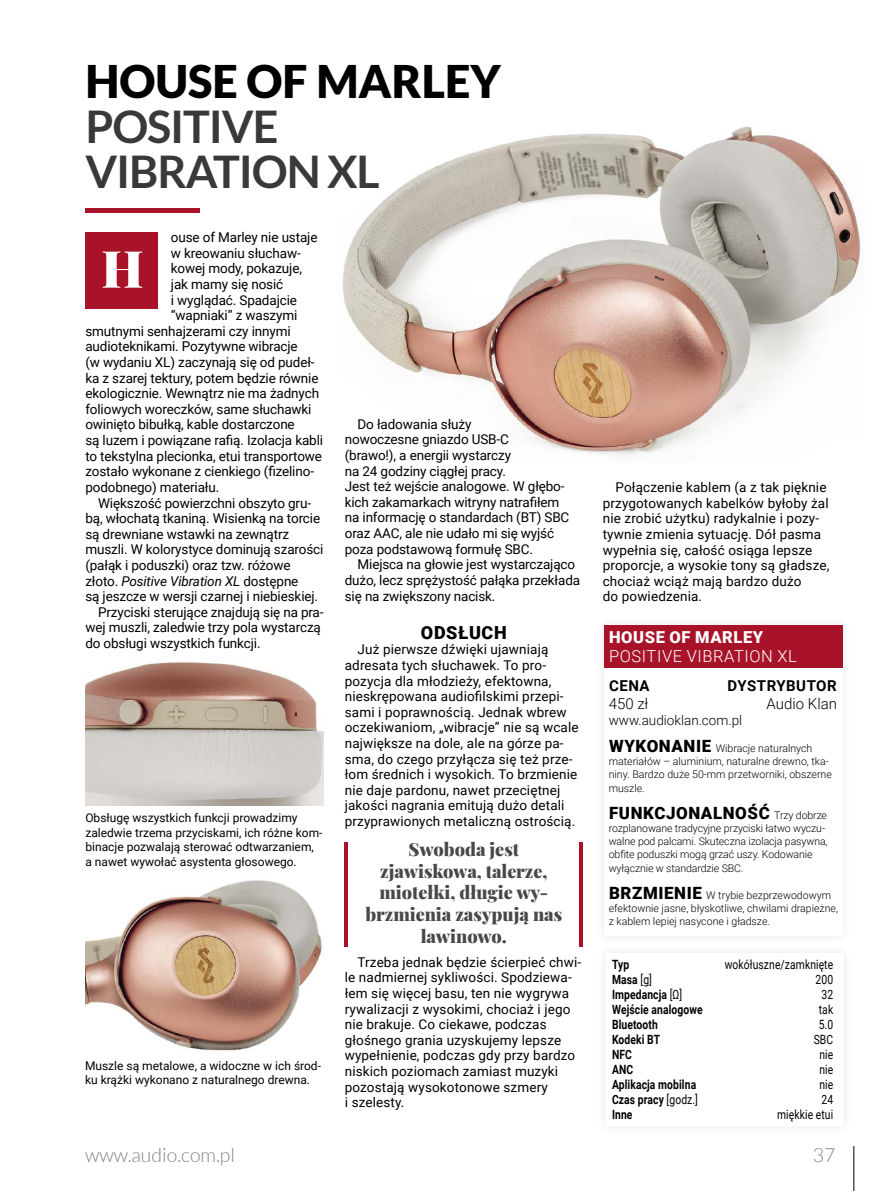
<style>
.page{position:relative;width:893px;height:1191px;background:#fff}
.page>*{position:absolute;margin:0;border:0;box-sizing:border-box;transform-origin:0 0}
.t1{font:900 51.15px "Playfair Display";color:#fff}
.t2{font:700 45px/45px "Lato";letter-spacing:-.025em;color:#393939}
.t3{font:900 45px "Lato";color:#000}
.t4{font:300 19.5px "Lato";color:#858585}
.t5{font:900 18px/21.6px "Playfair Display";color:#484848;text-align:center}
.t6{font:900 18px "Roboto";letter-spacing:.035em;color:#000}
.t7{font:900 16.95px "Roboto";letter-spacing:.035em;color:#000}
.t8{font:300 16.5px "Roboto";letter-spacing:.035em;color:#fff}
.t9{font:900 16.5px "Roboto";letter-spacing:.035em;color:#fff}
.t10{font:700 15px "Roboto";letter-spacing:.035em;color:#000}
.t11{font:300 15px "Roboto";color:#000}
.t12{font:13.5px/15.6px "Roboto";letter-spacing:-.01em;color:#000}
.t13{font:13.5px/15.6px "Roboto";letter-spacing:.01em;color:#000}
.t14{font:italic 13.5px "Roboto";letter-spacing:-.01em;color:#000}
.t15{font:300 13.5px "Roboto";color:#000}
.t16{font:700 12.75px "Roboto";letter-spacing:.01em;color:#000;scale:.81 1}
.t17{font:12.75px "Roboto";letter-spacing:.01em;color:#000;scale:.81 1}
.t18{font:12px/14.4px "Roboto";color:#000}
.t19{font:300 10.65px/13.2px "Roboto";color:#000}
.s1{font-style:normal}
.s2{font-weight:900;font-size:16.95px}
.s3{font-weight:300;font-size:10.65px}
.s4{font-weight:400}
</style>
<div class="page">
<hr style="left:854px;top:1145px;width:1px;height:46px;background:#000">
<img style="left:342px;top:126px;width:519px;height:330px">
<hr style="left:85px;top:208px;width:114px;height:4px;background:#a9132a">
<div style="left:85px;top:232px;width:73px;height:76px;background:#a9132a"></div>
<div style="left:594px;top:615px;width:258px;height:330px;background:#fbfbfb"></div>
<div style="left:604px;top:625px;width:238px;height:310px;background:#fff"></div>
<div style="left:604px;top:625px;width:238px;height:43px;background:#a9132a"></div>
<img style="left:85px;top:662px;width:238px;height:143px">
<img style="left:85px;top:880px;width:237px;height:171px">
<hr style="left:344px;top:842px;width:4px;height:105px;background:#a9132a">
<hr style="left:579px;top:842px;width:4px;height:105px;background:#a9132a">
<h2 class="t3" style="left:85px;top:55px;width:417px">HOUSE OF MARLEY</h2>
<h2 class="t2" style="left:85px;top:104px;width:296px">POSITIVE<br>VIBRATION XL</h2>
<p class="t12" style="left:171px;top:229px;width:148px">ouse of Marley nie ustaje</p>
<p class="t12" style="left:171px;top:245px;width:131px">w kreowaniu słuchaw-</p>
<p class="t12" style="left:171px;top:260px;width:133px">kowej mody, pokazuje,</p>
<p class="t12" style="left:171px;top:276px;width:114px">jak mamy się nosić</p>
<p class="t12" style="left:171px;top:291px;width:128px">i wyglądać. Spadajcie</p>
<p class="t12" style="left:171px;top:307px;width:128px">“wapniaki” z waszymi</p>
<p class="t12" style="left:85px;top:323px;width:207px">smutnymi senhajzerami czy innymi</p>
<p class="t12" style="left:85px;top:338px;width:214px">audioteknikami. Pozytywne wibracje</p>
<p class="t12" style="left:85px;top:354px;width:231px">(w wydaniu XL) zaczynają się od pudeł-</p>
<p class="t12" style="left:85px;top:369px;width:235px">ka z szarej tektury, potem będzie równie</p>
<p class="t12" style="left:85px;top:385px;width:235px">ekologicznie. Wewnątrz nie ma żadnych</p>
<p class="t12" style="left:85px;top:401px;width:228px">foliowych woreczków, same słuchawki</p>
<p class="t12" style="left:85px;top:416px;width:211px">owinięto bibułką, kable dostarczone</p>
<p class="t12" style="left:85px;top:432px;width:239px">są luzem i powiązane rafią. Izolacja kabli</p>
<p class="t12" style="left:85px;top:447px;width:238px">to tekstylna plecionka, etui transportowe</p>
<p class="t12" style="left:85px;top:463px;width:230px">zostało wykonane z cienkiego (fizelino-</p>
<p class="t12" style="left:85px;top:479px;width:135px">podobnego) materiału.</p>
<p class="t12" style="left:98px;top:494px;width:214px">Większość powierzchni obszyto gru-</p>
<p class="t12" style="left:85px;top:510px;width:236px">bą, włochatą tkaniną. Wisienką na torcie</p>
<p class="t12" style="left:85px;top:525px;width:205px">są drewniane wstawki na zewnątrz</p>
<p class="t12" style="left:85px;top:541px;width:240px">muszli. W kolorystyce dominują szarości</p>
<p class="t12" style="left:85px;top:557px;width:207px">(pałąk i poduszki) oraz tzw. różowe</p>
<p class="t14" style="left:85px;top:571px;width:215px"><span class="s1">złoto.</span> Positive Vibration XL <span class="s1">dostępne</span></p>
<p class="t12" style="left:85px;top:588px;width:234px">są jeszcze w wersji czarnej i niebieskiej.</p>
<p class="t12" style="left:98px;top:603px;width:227px">Przyciski sterujące znajdują się na pra-</p>
<p class="t12" style="left:85px;top:619px;width:237px">wej muszli, zaledwie trzy pola wystarczą</p>
<p class="t12" style="left:85px;top:635px;width:177px">do obsługi wszystkich funkcji.</p>
<h1 class="t1" style="left:101px;top:228px;width:44px">H</h1>
<p class="t18" style="left:85px;top:810px;width:239px">Obsługę wszystkich funkcji prowadzimy zaledwie trzema przyciskami, ich różne kom&shy;binacje pozwalają sterować odtwarzaniem, a nawet wywołać asystenta głosowego.</p>
<p class="t18" style="left:85px;top:1057px;width:237px">Muszle są metalowe, a widoczne w ich środ&shy;ku krążki wykonano z naturalnego drewna.</p>
<p class="t12" style="left:345px;top:416px;width:226px;text-indent:13px">Do ładowania służy<br>nowoczesne gniazdo USB-C<br>(brawo!), a energii wystarczy<br>na 24 godziny ciągłej pracy.<br>Jest też wejście analogowe. W głębo&shy;kich zakamarkach witryny natrafiłem na informację o standardach (BT) SBC oraz AAC, ale nie udało mi się wyjść poza podstawową formułę SBC.</p>
<p class="t12" style="left:345px;top:556px;width:237px;text-indent:13px">Miejsca na głowie jest wystarczająco dużo, lecz sprężystość pałąka przekłada się na zwiększony nacisk.</p>
<h3 class="t6" style="left:421px;top:619px;width:87px">ODSŁUCH</h3>
<p class="t13" style="left:345px;top:641px;width:235px;text-indent:13px">Już pierwsze dźwięki ujawniają adresata tych słuchawek. To pro&shy;pozycja dla młodzieży, efektowna, nieskrępowana audiofilskimi przepi&shy;sami i poprawnością. Jednak wbrew oczekiwaniom, „wibracje” nie są wcale największe na dole, ale na górze pa&shy;sma, do czego przyłącza się też prze&shy;łom średnich i wysokich. To brzmienie nie daje pardonu, nawet przeciętnej jakości nagrania emitują dużo detali przyprawionych metaliczną ostrością.</p>
<h3 class="t5" style="left:365px;top:837px;width:198px">Swoboda jest zjawiskowa, talerze, miotełki, długie wy&shy;brzmienia zasypują nas lawinowo.</h3>
<p class="t13" style="left:345px;top:953px;width:238px;text-indent:13px">Trzeba jednak będzie ścierpieć chwi&shy;le nadmiernej sykliwości. Spodziewa&shy;łem się więcej basu, ten nie wygrywa rywalizacji z wysokimi, chociaż i jego nie brakuje. Co ciekawe, podczas głośnego grania uzyskujemy lepsze wypełnienie, podczas gdy przy bardzo niskich poziomach zamiast muzyki pozostają wysokotonowe szmery<br>i szelesty.</p>
<p class="t13" style="left:603px;top:479px;width:228px;text-indent:13px">Połączenie kablem (a z tak pięknie przygotowanych kabelków byłoby żal nie zrobić użytku) radykalnie i pozy&shy;tywnie zmienia sytuację. Dół pasma wypełnia się, całość osiąga lepsze proporcje, a wysokie tony są gładsze, chociaż wciąż mają bardzo dużo<br>do powiedzenia.</p>
<p class="t9" style="left:609px;top:626px;width:156px">HOUSE OF MARLEY</p>
<p class="t8" style="left:609px;top:644px;width:189px">POSITIVE VIBRATION XL</p>
<p class="t10" style="left:609px;top:674px;width:42px">CENA</p>
<p class="t10" style="left:727px;top:674px;width:111px">DYSTRYBUTOR</p>
<p class="t11" style="left:609px;top:692px;width:41px">450 zł</p>
<p class="t11" style="left:767px;top:692px;width:72px">Audio Klan</p>
<p class="t15" style="left:609px;top:710px;width:135px">www.audioklan.com.pl</p>
<p class="t19" style="left:609px;top:741px;width:225px"><span class="s2">WYKONANIE</span> Wibracje naturalnych materiałów – aluminium, naturalne drewno, tka&shy;niny. Bardzo duże 50-mm przetworniki, obszerne muszle.</p>
<p class="t7" style="left:609px;top:800px;width:220px">FUNKCJONALNOŚĆ <span class="s3">Trzy dobrze</span></p>
<p class="t19" style="left:609px;top:821px;width:220px">rozplanowane tradycyjne przyciski łatwo wyczu&shy;walne pod palcami. Skuteczna izolacja pasywna, obfite poduszki mogą grzać uszy. Kodowanie wyłącznie w standardzie SBC.</p>
<p class="t19" style="left:609px;top:888px;width:231px"><span class="s2">BRZMIENIE</span> W trybie bezprzewodowym efektownie jasne, błyskotliwe, chwilami drapieżne, z kablem lepiej nasycone i gładsze.</p>
<p class="t16" style="left:612px;top:955px;width:23px">Typ</p>
<p class="t17" style="left:725px;top:955px;width:135px">wokółuszne/zamknięte</p>
<p class="t16" style="left:612px;top:970px;width:51px">Masa <span class="s4">[g]</span></p>
<p class="t17" style="left:816px;top:970px;width:23px">200</p>
<p class="t16" style="left:612px;top:985px;width:88px">Impedancja <span class="s4">[Ω]</span></p>
<p class="t17" style="left:821px;top:985px;width:16px">32</p>
<p class="t16" style="left:612px;top:1000px;width:113px">Wejście analogowe</p>
<p class="t17" style="left:819px;top:1000px;width:19px">tak</p>
<p class="t16" style="left:612px;top:1015px;width:58px">Bluetooth</p>
<p class="t17" style="left:819px;top:1015px;width:19px">5.0</p>
<p class="t16" style="left:612px;top:1030px;width:61px">Kodeki BT</p>
<p class="t17" style="left:814px;top:1030px;width:26px">SBC</p>
<p class="t16" style="left:612px;top:1045px;width:26px">NFC</p>
<p class="t17" style="left:819px;top:1045px;width:19px">nie</p>
<p class="t16" style="left:612px;top:1060px;width:28px">ANC</p>
<p class="t17" style="left:819px;top:1060px;width:19px">nie</p>
<p class="t16" style="left:612px;top:1075px;width:105px">Aplikacja mobilna</p>
<p class="t17" style="left:819px;top:1075px;width:19px">nie</p>
<p class="t16" style="left:612px;top:1090px;width:108px">Czas pracy <span class="s4">[godz.]</span></p>
<p class="t17" style="left:821px;top:1090px;width:16px">24</p>
<p class="t16" style="left:612px;top:1105px;width:27px">Inne</p>
<p class="t17" style="left:777px;top:1105px;width:71px">miękkie etui</p>
<h3 class="t4" style="left:85px;top:1144px;width:151px">www.audio.com.pl</h3>
<h3 class="t4" style="left:813px;top:1144px;width:24px">37</h3>
</div>
